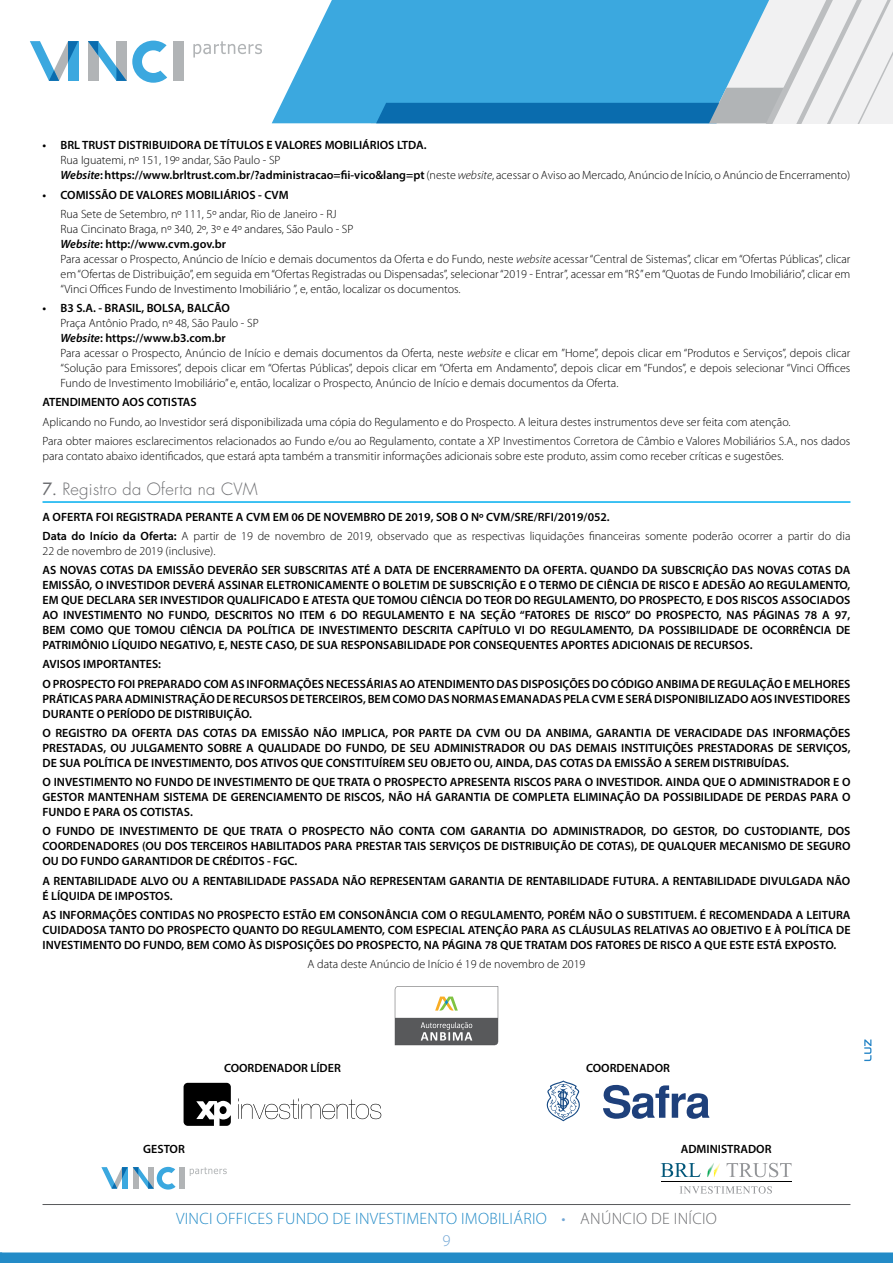
<style>
.page{position:relative;width:893px;height:1263px;background:#fff}
.page>*{position:absolute;margin:0;border:0;box-sizing:border-box;transform-origin:0 0}
.t1{font:300 16.5px/21.8px "Myriad Pro";letter-spacing:.02em;color:#238bc7;text-align:center}
.t2{font:300 16.5px "Futura";letter-spacing:.015em;color:#6d6e71}
.t3{font:600 12px/15px "Myriad Pro";color:#000;text-align:justify}
.t4{font:300 12px/15px "Myriad Pro";color:#000}
.s1{font-weight:600;font-style:italic}
.s2{font-weight:600}
.s3{font-style:italic}
.s4{font-weight:400}
.s5{color:#71a6d5}
.s6{color:#6d6e71}
</style>
<div class="page">
<div style="left:0;top:1252px;width:893px;height:11px;background:#238bc7"></div>
<hr style="left:43px;top:1204px;width:807px;height:1px;background:#58595b">
<svg style="left:272px;top:0;width:104px;height:123px;fill:#3ba8df"></svg>
<svg style="left:376px;top:0;width:517px;height:123px"></svg>
<div style="left:173px;top:41px;width:11px;height:40px;background:#b1b4b6"></div>
<svg style="left:30px;top:41px;width:48px;height:40px"></svg>
<svg style="left:88px;top:41px;width:79px;height:42px"></svg>
<svg style="left:193px;top:41px;width:69px;height:17px"></svg>
<hr style="left:43px;top:501px;width:807px;height:2px;background:#00aeef">
<div style="left:179px;top:1167px;width:5px;height:21px;background:#b1b4b6"></div>
<svg style="left:101px;top:1167px;width:75px;height:22px"></svg>
<svg style="left:190px;top:1167px;width:37px;height:9px"></svg>
<svg style="left:661px;top:1163px;width:40px;height:14px"></svg>
<svg style="left:727px;top:1163px;width:64px;height:14px"></svg>
<hr style="left:661px;top:1181px;width:131px;height:1px;background:#000">
<svg style="left:680px;top:1186px;width:92px;height:8px"></svg>
<svg style="left:707px;top:1163px;width:13px;height:14px"></svg>
<svg style="left:864px;top:1039px;width:7px;height:22px"></svg>
<svg style="left:395px;top:986px;width:103px;height:59px"></svg>
<svg style="left:184px;top:1083px;width:47px;height:43px"></svg>
<div style="left:220px;top:1106px;width:7px;height:8px;background:#000;border-radius:50%"></div>
<svg style="left:238px;top:1098px;width:143px;height:21px"></svg>
<svg style="left:547px;top:1080px;width:33px;height:41px"></svg>
<svg style="left:603px;top:1085px;width:106px;height:34px"></svg>
<p class="t3" style="left:43px;top:137px;width:386px">• BRL TRUST DISTRIBUIDORA DE TÍTULOS E VALORES MOBILIÁRIOS LTDA.</p>
<p class="t4" style="left:61px;top:153px;width:791px">Rua Iguatemi, nº 151, 19º andar, São Paulo - SP<br><span class="s1">Website</span><span class="s2">: https://www.brltrust.com.br/?administracao=fii-vico&amp;lang=pt</span> (neste <span class="s3">website</span>, acessar o Aviso ao Mercado, Anúncio de Início, o Anúncio de Encerramento)</p>
<p class="t3" style="left:43px;top:187px;width:248px">• COMISSÃO DE VALORES MOBILIÁRIOS - CVM</p>
<p class="t4" style="left:61px;top:207px;width:791px">Rua Sete de Setembro, nº 111, 5º andar, Rio de Janeiro - RJ<br>Rua Cincinato Braga, nº 340, 2º, 3º e 4º andares, São Paulo - SP<br><span class="s1">Website</span><span class="s2">: http://www.cvm.gov.br<br></span>Para acessar o Prospecto, Anúncio de Início e demais documentos da Oferta e do Fundo, neste <span class="s3">website</span> acessar “Central de Sistemas”, clicar em “Ofertas Públicas”, clicar em “Ofertas de Distribuição”, em seguida em “Ofertas Registradas ou Dispensadas”, selecionar “2019 - Entrar”, acessar em “R$” em “Quotas de Fundo Imobiliário”, clicar em “Vinci Offices Fundo de Investimento Imobiliário ”, e, então, localizar os documentos.</p>
<p class="t3" style="left:43px;top:300px;width:189px">• B3 S.A. - BRASIL, BOLSA, BALCÃO</p>
<p class="t4" style="left:61px;top:316px;width:791px">Praça Antônio Prado, nº 48, São Paulo - SP<br><span class="s1">Website</span><span class="s2">: https://www.b3.com.br<br></span>Para acessar o Prospecto, Anúncio de Início e demais documentos da Oferta, neste <span class="s3">website</span> e clicar em ”Home”, depois clicar em “Produtos e Serviços”, depois clicar “Solução para Emissores”, depois clicar em “Ofertas Públicas”, depois clicar em “Oferta em Andamento”, depois clicar em “Fundos”, e depois selecionar “Vinci Offices Fundo de Investimento Imobiliário” e, então, localizar o Prospecto, Anúncio de Início e demais documentos da Oferta.</p>
<p class="t3" style="left:43px;top:394px;width:156px">ATENDIMENTO AOS COTISTAS</p>
<p class="t4" style="left:43px;top:412px;width:809px;line-height:19.2px">Aplicando no Fundo, ao Investidor será disponibilizada uma cópia do Regulamento e do Prospecto. A leitura destes instrumentos deve ser feita com atenção.<br>Para obter maiores esclarecimentos relacionados ao Fundo e/ou ao Regulamento, contate a XP Investimentos Corretora de Câmbio e Valores Mobiliários S.A., nos dados</p>
<p class="t4" style="left:43px;top:449px;width:742px">para contato abaixo identificados, que estará apta também a transmitir informações adicionais sobre este produto, assim como receber críticas e sugestões.</p>
<h1 class="t2" style="left:43px;top:478px;width:217px"><span class="s4">7.</span> Registro da Oferta na CVM</h1>
<p class="t4" style="left:43px;top:507px;width:809px;line-height:19.2px"><span class="s2">A OFERTA FOI REGISTRADA PERANTE A CVM EM 06 DE NOVEMBRO DE 2019, SOB O Nº CVM/SRE/RFI/2019/052.<br>Data do Início da Oferta:</span> A partir de 19 de novembro de 2019, observado que as respectivas liquidações financeiras somente poderão ocorrer a partir do dia</p>
<p class="t4" style="left:43px;top:543px;width:174px">22 de novembro de 2019 (inclusive).</p>
<p class="t3" style="left:43px;top:562px;width:809px">AS NOVAS COTAS DA EMISSÃO DEVERÃO SER SUBSCRITAS ATÉ A DATA DE ENCERRAMENTO DA OFERTA. QUANDO DA SUBSCRIÇÃO DAS NOVAS COTAS DA EMISSÃO, O INVESTIDOR DEVERÁ ASSINAR ELETRONICAMENTE O BOLETIM DE SUBSCRIÇÃO E O TERMO DE CIÊNCIA DE RISCO E ADESÃO AO REGULAMENTO, EM QUE DECLARA SER INVESTIDOR QUALIFICADO E ATESTA QUE TOMOU CIÊNCIA DO TEOR DO REGULAMENTO, DO PROSPECTO, E DOS RISCOS ASSOCIADOS AO INVESTIMENTO NO FUNDO, DESCRITOS NO ITEM 6 DO REGULAMENTO E NA SEÇÃO “FATORES DE RISCO” DO PROSPECTO, NAS PÁGINAS 78 A 97, BEM COMO QUE TOMOU CIÊNCIA DA POLÍTICA DE INVESTIMENTO DESCRITA CAPÍTULO VI DO REGULAMENTO, DA POSSIBILIDADE DE OCORRÊNCIA DE PATRIMÔNIO LÍQUIDO NEGATIVO, E, NESTE CASO, DE SUA RESPONSABILIDADE POR CONSEQUENTES APORTES ADICIONAIS DE RECURSOS.</p>
<p class="t3" style="left:43px;top:654px;width:809px;line-height:19.2px">AVISOS IMPORTANTES:<br>O PROSPECTO FOI PREPARADO COM AS INFORMAÇÕES NECESSÁRIAS AO ATENDIMENTO DAS DISPOSIÇÕES DO CÓDIGO ANBIMA DE REGULAÇÃO E MELHORES</p>
<p class="t3" style="left:43px;top:691px;width:809px">PRÁTICAS PARA ADMINISTRAÇÃO DE RECURSOS DE TERCEIROS, BEM COMO DAS NORMAS EMANADAS PELA CVM E SERÁ DISPONIBILIZADO AOS INVESTIDORES<br>DURANTE O PERÍODO DE DISTRIBUIÇÃO.</p>
<p class="t3" style="left:43px;top:725px;width:809px">O REGISTRO DA OFERTA DAS COTAS DA EMISSÃO NÃO IMPLICA, POR PARTE DA CVM OU DA ANBIMA, GARANTIA DE VERACIDADE DAS INFORMAÇÕES PRESTADAS, OU JULGAMENTO SOBRE A QUALIDADE DO FUNDO, DE SEU ADMINISTRADOR OU DAS DEMAIS INSTITUIÇÕES PRESTADORAS DE SERVIÇOS, DE SUA POLÍTICA DE INVESTIMENTO, DOS ATIVOS QUE CONSTITUÍREM SEU OBJETO OU, AINDA, DAS COTAS DA EMISSÃO A SEREM DISTRIBUÍDAS.</p>
<p class="t3" style="left:43px;top:774px;width:809px">O INVESTIMENTO NO FUNDO DE INVESTIMENTO DE QUE TRATA O PROSPECTO APRESENTA RISCOS PARA O INVESTIDOR. AINDA QUE O ADMINISTRADOR E O GESTOR MANTENHAM SISTEMA DE GERENCIAMENTO DE RISCOS, NÃO HÁ GARANTIA DE COMPLETA ELIMINAÇÃO DA POSSIBILIDADE DE PERDAS PARA O FUNDO E PARA OS COTISTAS.</p>
<p class="t3" style="left:43px;top:823px;width:809px">O FUNDO DE INVESTIMENTO DE QUE TRATA O PROSPECTO NÃO CONTA COM GARANTIA DO ADMINISTRADOR, DO GESTOR, DO CUSTODIANTE, DOS COORDENADORES (OU DOS TERCEIROS HABILITADOS PARA PRESTAR TAIS SERVIÇOS DE DISTRIBUIÇÃO DE COTAS), DE QUALQUER MECANISMO DE SEGURO OU DO FUNDO GARANTIDOR DE CRÉDITOS - FGC.</p>
<p class="t3" style="left:43px;top:873px;width:809px">A RENTABILIDADE ALVO OU A RENTABILIDADE PASSADA NÃO REPRESENTAM GARANTIA DE RENTABILIDADE FUTURA. A RENTABILIDADE DIVULGADA NÃO<br>É LÍQUIDA DE IMPOSTOS.</p>
<p class="t3" style="left:43px;top:907px;width:809px">AS INFORMAÇÕES CONTIDAS NO PROSPECTO ESTÃO EM CONSONÂNCIA COM O REGULAMENTO, PORÉM NÃO O SUBSTITUEM. É RECOMENDADA A LEITURA CUIDADOSA TANTO DO PROSPECTO QUANTO DO REGULAMENTO, COM ESPECIAL ATENÇÃO PARA AS CLÁUSULAS RELATIVAS AO OBJETIVO E À POLÍTICA DE INVESTIMENTO DO FUNDO, BEM COMO ÀS DISPOSIÇÕES DO PROSPECTO, NA PÁGINA 78 QUE TRATAM DOS FATORES DE RISCO A QUE ESTE ESTÁ EXPOSTO.</p>
<p class="t4" style="left:308px;top:957px;width:279px">A data deste Anúncio de Início é 19 de novembro de 2019</p>
<p class="t3" style="left:224px;top:1060px;width:118px">COORDENADOR LÍDER</p>
<p class="t3" style="left:586px;top:1060px;width:86px">COORDENADOR</p>
<p class="t3" style="left:143px;top:1141px;width:43px">GESTOR</p>
<p class="t3" style="left:681px;top:1141px;width:92px">ADMINISTRADOR</p>
<h1 class="t1" style="left:176px;top:1208px;width:542px">VINCI OFFICES FUNDO DE INVESTIMENTO IMOBILIÁRIO <span class="s5">•</span> <span class="s6">ANÚNCIO DE INÍCIO<br></span><span class="s5">9</span></h1>
</div>
